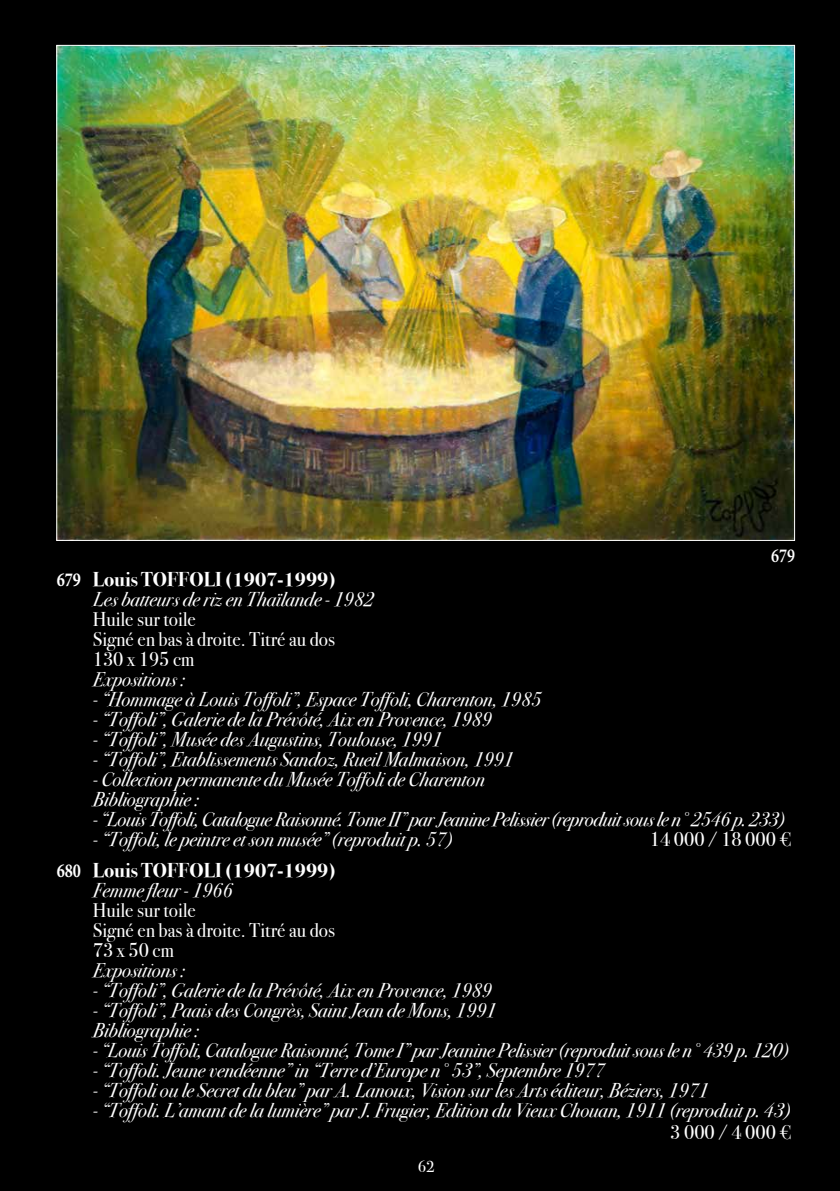
<style>
.page{position:relative;width:840px;height:1191px;background:#fff}
.page>*{position:absolute;margin:0;border:0;box-sizing:border-box;transform-origin:0 0}
.t1{font:italic 20px/20px "Bodoni Svty Two ITCTT";color:#fff;scale:.96 1}
.t2{font:20px/20px "Bodoni Svty Two ITCTT";color:#fff;scale:.96 1}
.t3{font:italic 20px "Bodoni Svty Two ITCTT";letter-spacing:-.02em;color:#fff;scale:.96 1}
.t4{font:700 20px/20px "Bodoni Svty Two ITCTT";color:#fff}
.t5{font:600 19.8px "Minion Pro";color:#fff;scale:.82 1}
.t6{font:16px "Bodoni Svty Two ITCTT";color:#fff}
.s1{font-family:"Minion Pro";font-weight:700;font-style:normal;font-size:19.8px}
.s2{font-weight:700;font-style:normal}
.s3{font-family:"Minion Pro";font-size:19.8px}
.s4{font-weight:400;font-style:italic}
</style>
<div class="page">
<div style="left:0;top:0;width:839px;height:1191px;background:#000"></div>
<img style="left:58px;top:47px;width:734px;height:492px">
<p class="t5" style="left:770px;top:541px;width:31px">679</p>
<p class="t1" style="left:93px;top:567px;width:294px;text-indent:-36px"><span class="s1">679</span> <span class="s2">Louis TOFFOLI (1907-1999)<br></span>Les batteurs de riz en Thaïlande - 1982</p>
<p class="t2" style="left:93px;top:606px;width:254px">Huile sur toile<br>Signé en bas à droite. Titré au dos<br>130 x 195 cm</p>
<p class="t1" style="left:93px;top:667px;width:97px">Expositions :</p>
<p class="t1" style="left:93px;top:687px;width:468px">- “Hommage à Louis Toffoli”, Espace Toffoli, Charenton, 1985</p>
<p class="t1" style="left:93px;top:707px;width:417px">- “Toffoli”, Galerie de la Prévôté, Aix en Provence, 1989</p>
<p class="t1" style="left:93px;top:727px;width:365px">- “Toffoli”, Musée des Augustins, Toulouse, 1991</p>
<p class="t1" style="left:93px;top:747px;width:439px">- “Toffoli”, Etablissements Sandoz, Rueil Malmaison, 1991</p>
<p class="t1" style="left:93px;top:767px;width:409px">- Collection permanente du Musée Toffoli de Charenton<br>Bibliographie :</p>
<p class="t3" style="left:93px;top:801px;width:721px">- “Louis Toffoli, Catalogue Raisonné. Tome II” par Jeanine Pelissier (reproduit sous le n° 2546 p. 233)</p>
<p class="t1" style="left:93px;top:827px;width:376px">- “Toffoli, le peintre et son musée” (reproduit p. 57)</p>
<p class="t2" style="left:649px;top:826px;width:149px">14 000 / 18 000 €</p>
<p class="t4" style="left:93px;top:858px;width:245px;text-indent:-36px"><span class="s3">680</span> Louis TOFFOLI (1907-1999)<br><span class="s4">Femme fleur - 1966</span></p>
<p class="t2" style="left:93px;top:898px;width:254px">Huile sur toile<br>Signé en bas à droite. Titré au dos<br>73 x 50 cm</p>
<p class="t1" style="left:93px;top:959px;width:97px">Expositions :</p>
<p class="t1" style="left:93px;top:979px;width:417px">- “Toffoli”, Galerie de la Prévôté, Aix en Provence, 1989</p>
<p class="t1" style="left:93px;top:999px;width:421px">- “Toffoli”, Paais des Congrès, Saint Jean de Mons, 1991<br>Bibliographie :</p>
<p class="t1" style="left:93px;top:1039px;width:725px">- “Louis Toffoli, Catalogue Raisonné, Tome I” par Jeanine Pelissier (reproduit sous le n° 439 p. 120)</p>
<p class="t1" style="left:93px;top:1059px;width:534px">- “Toffoli. Jeune vendéenne” in “Terre d’Europe n° 53”, Septembre 1977</p>
<p class="t1" style="left:93px;top:1079px;width:642px">- “Toffoli ou le Secret du bleu” par A. Lanoux, Vision sur les Arts éditeur, Béziers, 1971</p>
<p class="t1" style="left:93px;top:1099px;width:727px">- “Toffoli. L’amant de la lumière” par J. Frugier, Edition du Vieux Chouan, 1911 (reproduit p. 43)</p>
<p class="t2" style="left:670px;top:1120px;width:128px">3 000 / 4 000 €</p>
<p class="t6" style="left:417px;top:1153px;width:19px">62</p>
</div>
